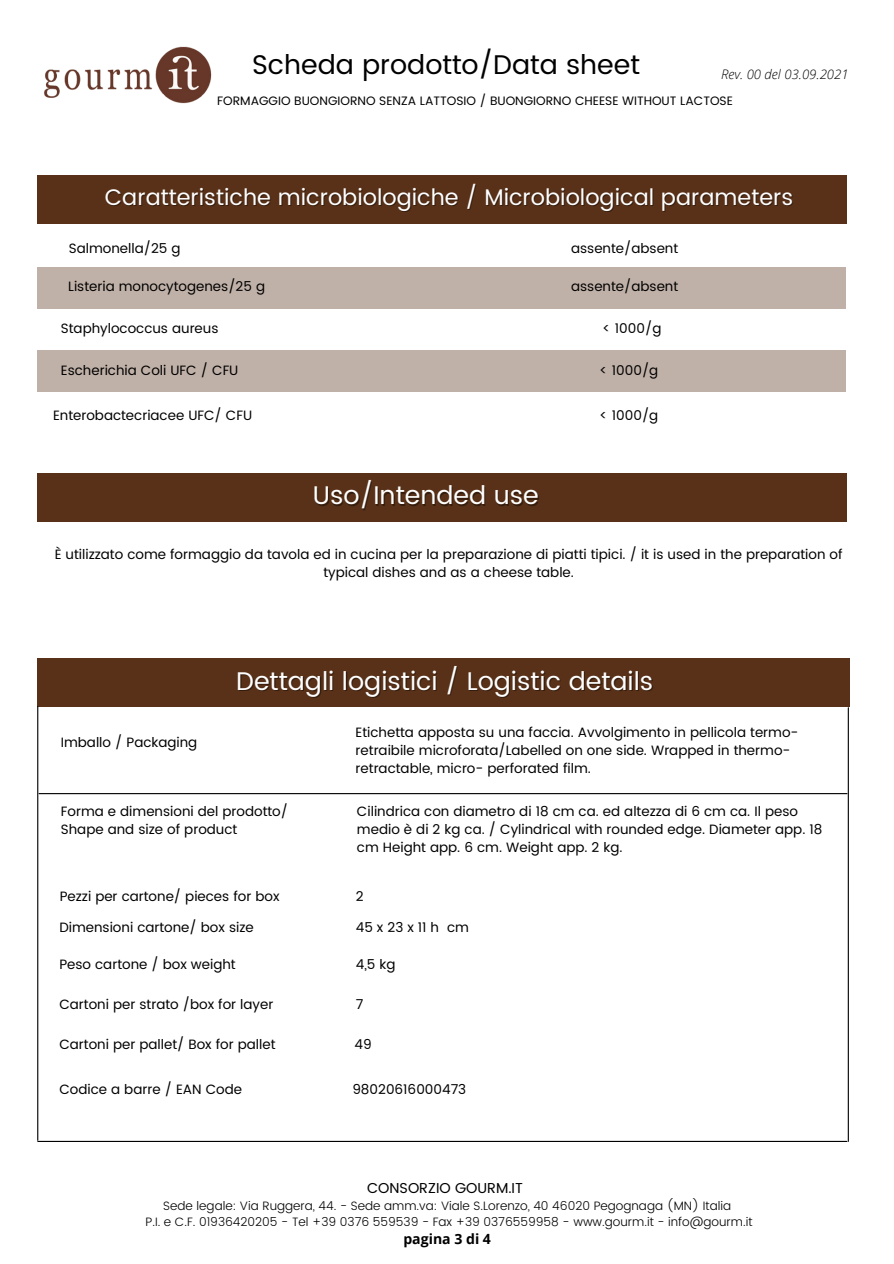
<style>
.page{position:relative;width:894px;height:1264px;background:#fff}
.page>*{position:absolute;margin:0;border:0;box-sizing:border-box;transform-origin:0 0}
.t1{font:27px "Poppins";color:#000}
.t2{font:25.5px "Poppins";color:#fff}
.t3{font:22.5px "Poppins";color:#fff}
.t4{font:14.4px "Poppins";color:#000}
.t5{font:700 14.1px "Open Sans";color:#000}
.t6{font:13.5px/18px "Poppins";color:#000}
.t7{font:13.5px "Poppins";letter-spacing:.3em;color:#000}
.t8{font:italic 300 13.2px "Open Sans";color:#000}
.t9{font:300 12.15px "Poppins";color:#000}
.t10{font:12.15px "Poppins";color:#000}
</style>
<div class="page">
<div style="left:37px;top:267px;width:808px;height:42px;background:#c0b1a8"></div>
<div style="left:37px;top:350px;width:808px;height:42px;background:#c0b1a8"></div>
<div style="left:37px;top:175px;width:809px;height:48px;background:#593118"></div>
<img style="left:44px;top:46px;width:168px;height:58px">
<hr style="left:847px;top:707px;width:1px;height:434px;background:#000">
<div style="left:37px;top:658px;width:812px;height:48px;background:#593118"></div>
<hr style="left:39px;top:793px;width:807px;height:1px;background:#000">
<hr style="left:38px;top:1140px;width:808px;height:1px;background:#000">
<hr style="left:37px;top:706px;width:1px;height:434px;background:#000">
<div style="left:37px;top:473px;width:809px;height:48px;background:#593118"></div>
<p class="t1" style="left:252px;top:48px;width:389px">Scheda prodotto/Data sheet</p>
<p class="t8" style="left:720px;top:65px;width:129px">Rev. 00 del 03.09.2021</p>
<p class="t10" style="left:217px;top:94px;width:517px">FORMAGGIO BUONGIORNO SENZA LATTOSIO / BUONGIORNO CHEESE WITHOUT LACTOSE</p>
<p class="t3" style="left:105px;top:184px;width:689px">Caratteristiche microbiologiche / Microbiological parameters</p>
<p class="t6" style="left:69px;top:239px;width:113px">Salmonella/25 g</p>
<p class="t6" style="left:68px;top:277px;width:198px">Listeria monocytogenes/25 g</p>
<p class="t6" style="left:61px;top:319px;width:159px">Staphylococcus aureus</p>
<p class="t6" style="left:61px;top:361px;width:179px">Escherichia Coli UFC / CFU</p>
<p class="t6" style="left:571px;top:239px;width:109px">assente/absent</p>
<p class="t6" style="left:571px;top:277px;width:109px">assente/absent</p>
<p class="t6" style="left:602px;top:319px;width:61px">&lt; 1000/g</p>
<p class="t6" style="left:599px;top:361px;width:61px">&lt; 1000/g</p>
<p class="t6" style="left:53px;top:406px;width:200px">Enterobactecriacee UFC/ CFU</p>
<p class="t6" style="left:599px;top:406px;width:61px">&lt; 1000/g</p>
<p class="t2" style="left:313px;top:480px;width:227px">Uso/Intended use</p>
<p class="t6" style="left:55px;top:545px;width:789px;text-align:center">È utilizzato come formaggio da tavola ed in cucina per la preparazione di piatti tipici. / it is used in the preparation of typical dishes and as a cheese table.</p>
<p class="t6" style="left:61px;top:733px;width:138px">Imballo / Packaging</p>
<p class="t2" style="left:236px;top:666px;width:418px">Dettagli logistici / Logistic details</p>
<p class="t6" style="left:355px;top:723px;width:444px">Etichetta apposta su una faccia. Avvolgimento in pellicola termo&shy;retraibile microforata/Labelled on one side. Wrapped in thermo&shy;retractable, micro- perforated film.</p>
<p class="t6" style="left:61px;top:802px;width:229px">Forma e dimensioni del prodotto/<br>Shape and size of product</p>
<p class="t6" style="left:60px;top:887px;width:221px">Pezzi per cartone/ pieces for box</p>
<p class="t6" style="left:357px;top:802px;width:467px">Cilindrica con diametro di 18 cm ca. ed altezza di 6 cm ca. Il peso medio è di 2 kg ca. / Cylindrical with rounded edge. Diameter app. 18 cm Height app. 6 cm. Weight app. 2 kg.</p>
<p class="t6" style="left:355px;top:887px;width:9px">2</p>
<p class="t6" style="left:59px;top:918px;width:196px">Dimensioni cartone/ box size</p>
<p class="t7" style="left:355px;top:919px;width:115px">45x23x11h cm</p>
<p class="t6" style="left:59px;top:955px;width:178px">Peso cartone / box weight</p>
<p class="t6" style="left:59px;top:995px;width:215px">Cartoni per strato /box for layer</p>
<p class="t6" style="left:59px;top:1035px;width:218px">Cartoni per pallet/ Box for pallet</p>
<p class="t6" style="left:355px;top:955px;width:41px">4,5 kg</p>
<p class="t6" style="left:355px;top:995px;width:9px">7</p>
<p class="t6" style="left:354px;top:1035px;width:19px">49</p>
<p class="t6" style="left:59px;top:1080px;width:184px">Codice a barre / EAN Code</p>
<p class="t6" style="left:352px;top:1080px;width:115px">98020616000473</p>
<p class="t4" style="left:367px;top:1180px;width:157px">CONSORZIO GOURM.IT</p>
<p class="t9" style="left:163px;top:1198px;width:569px">Sede legale: Via Ruggera, 44. - Sede amm.va: Viale S.Lorenzo, 40 46020 Pegognaga (MN) Italia</p>
<p class="t9" style="left:145px;top:1214px;width:608px">P.I. e C.F. 01936420205 - Tel +39 0376 559539 - Fax +39 0376559958 - www.gourm.it - info@gourm.it</p>
<p class="t5" style="left:403px;top:1228px;width:89px">pagina 3 di 4</p>
</div>
